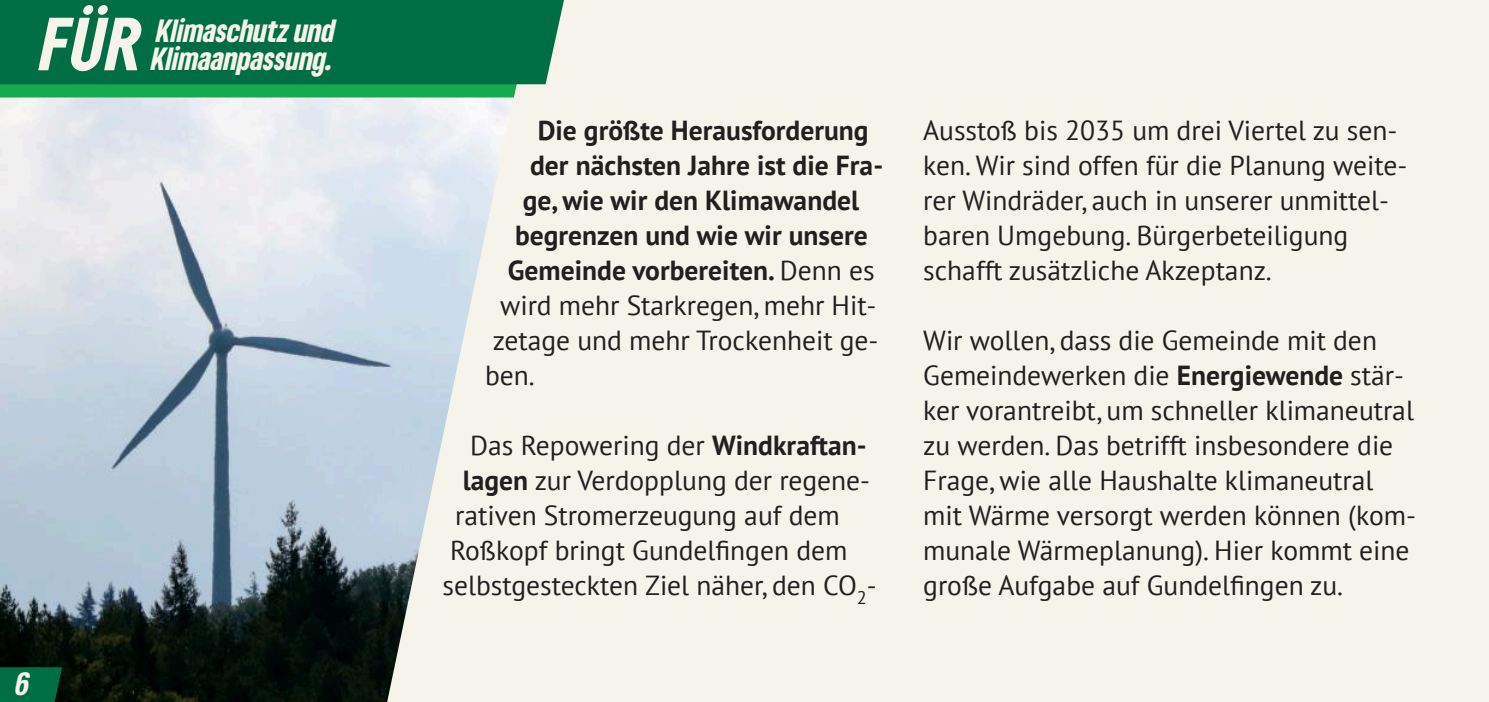
<style>
.page{position:relative;width:1489px;height:702px;background:#fff}
.page>*{position:absolute;margin:0;border:0;box-sizing:border-box;transform-origin:0 0}
.t1{font:italic 900 condensed 70px "Gruene Type";color:#f6f3eb}
.t2{font:italic 900 condensed 30px/27.8px "Gruene Type";letter-spacing:-.01em;color:#f6f3eb}
.t3{font:27.5px/35px "PT Sans";color:#231f20}
.t4{font:700 27.5px "PT Sans";color:#231f20}
.s1{font-weight:400}
.s2{font-weight:700}
</style>
<div class="page">
<div style="left:0;top:0;width:1488px;height:702px;background:#f6f3eb"></div>
<img style="left:0;top:97px;width:514px;height:605px">
<svg style="left:0;top:84px;width:535px;height:13px;background:#1ca951"></svg>
<div style="left:0;top:0;width:564px;height:84px;background:#006e44"></div>
<svg style="left:0;top:667px;width:62px;height:35px;background:#00673f"></svg>
<h1 class="t1" style="left:41px;top:-3px;width:102px">FÜR</h1>
<p class="t2" style="left:152px;top:16px;width:186px">Klimaschutz und<br>Klimaanpassung.</p>
<p class="t2" style="left:16px;top:669px;width:16px">6</p>
<p class="t4" style="left:537px;top:115px;width:332px">Die größte Herausforderung</p>
<p class="t4" style="left:530px;top:150px;width:354px">der nächsten Jahre ist die Fra-</p>
<p class="t4" style="left:522px;top:185px;width:338px">ge, wie wir den Klimawandel</p>
<p class="t4" style="left:515px;top:220px;width:354px">begrenzen und wie wir unsere</p>
<p class="t4" style="left:507px;top:255px;width:368px">Gemeinde vorbereiten. <span class="s1">Denn es</span></p>
<p class="t3" style="left:500px;top:289px;width:378px">wird mehr Starkregen, mehr Hit-</p>
<p class="t3" style="left:492px;top:324px;width:387px">zetage und mehr Trockenheit ge-</p>
<p class="t3" style="left:485px;top:359px;width:51px">ben.</p>
<p class="t3" style="left:470px;top:429px;width:398px">Das Repowering der <span class="s2">Windkraftan-</span></p>
<p class="t3" style="left:462px;top:464px;width:409px"><span class="s2">lagen</span> zur Verdopplung der regene-</p>
<p class="t3" style="left:455px;top:499px;width:386px">rativen Stromerzeugung auf dem</p>
<p class="t3" style="left:450px;top:534px;width:399px">Roßkopf bringt Gundelfingen dem</p>
<p class="t3" style="left:442px;top:569px;width:435px">selbstgesteckten Ziel näher, den CO<sub>2</sub>-</p>
<p class="t3" style="left:923px;top:114px;width:485px">Ausstoß bis 2035 um drei Viertel zu sen&shy;ken. Wir sind offen für die Planung weite&shy;rer Windräder, auch in unserer unmittel&shy;baren Umgebung. Bürgerbeteiligung schafft zusätzliche Akzeptanz.</p>
<p class="t3" style="left:923px;top:324px;width:494px">Wir wollen, dass die Gemeinde mit den Gemeindewerken die <span class="s2">Energiewende</span> stär&shy;ker vorantreibt, um schneller klimaneutral zu werden. Das betrifft insbesondere die Frage, wie alle Haushalte klimaneutral mit Wärme versorgt werden können (kom&shy;munale Wärmeplanung). Hier kommt eine große Aufgabe auf Gundelfingen zu.</p>
</div>
